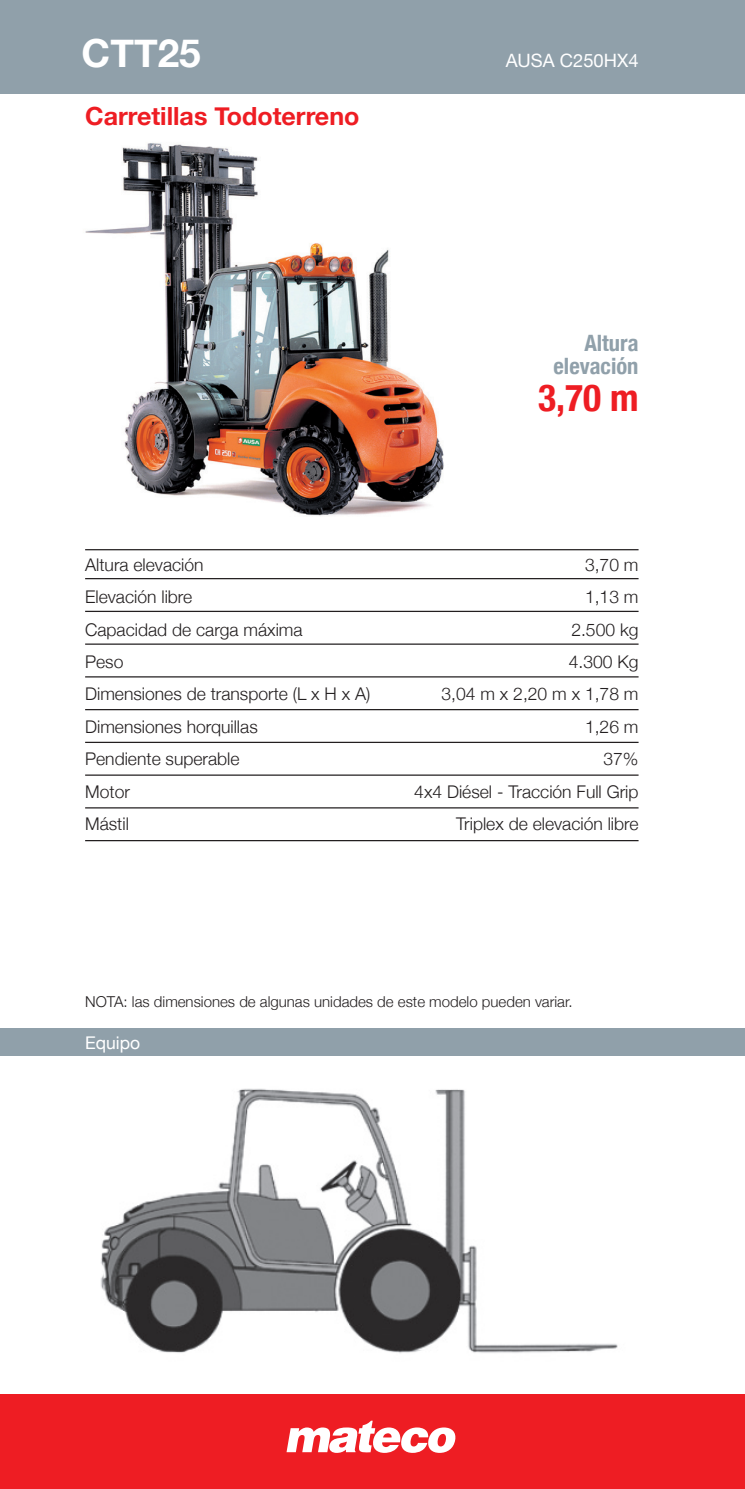
<style>
.page{position:relative;width:745px;height:1489px;background:#fff}
.page>*{position:absolute;margin:0;border:0;box-sizing:border-box;transform-origin:0 0}
.t1{font:700 38.75px "Helvetica Neue";color:#fff}
.t2{font:700 condensed 37.5px "Helvetica Neue";color:#ee1d23}
.t3{font:700 25px "Helvetica Neue";color:#ee1d23}
.t4{font:700 condensed 22.5px/22.5px "Helvetica Neue";color:#90a0aa;text-align:right}
.t5{font:18.25px "Helvetica Neue";color:#fff}
.t6{font:300 17.5px/32.5px "Helvetica Neue";color:#231f20}
.t7{font:17.5px "Helvetica Neue";color:#fff}
.t8{font:300 15px "Helvetica Neue";color:#231f20}
</style>
<div class="page">
<div style="left:0;top:1394px;width:744px;height:94px;background:#ee1d23"></div>
<hr style="left:744px;top:1394px;width:1px;height:94px;background:#ee1d23">
<svg style="left:286px;top:1420px;width:170px;height:32px"></svg>
<div style="left:0;top:0;width:744px;height:93px;background:#90a0aa"></div>
<hr style="left:85px;top:578px;width:553px;height:1px;background:#231f20">
<hr style="left:85px;top:549px;width:553px;height:1px;background:#231f20">
<hr style="left:85px;top:610px;width:553px;height:2px;background:#231f20">
<hr style="left:85px;top:643px;width:553px;height:1px;background:#231f20">
<hr style="left:85px;top:676px;width:553px;height:1px;background:#231f20">
<hr style="left:85px;top:709px;width:553px;height:1px;background:#231f20">
<hr style="left:85px;top:741px;width:553px;height:2px;background:#231f20">
<hr style="left:85px;top:774px;width:553px;height:1px;background:#231f20">
<hr style="left:85px;top:807px;width:553px;height:1px;background:#231f20">
<hr style="left:85px;top:840px;width:553px;height:1px;background:#231f20">
<img style="left:85px;top:143px;width:359px;height:373px">
<img style="left:101px;top:1088px;width:517px;height:265px">
<div style="left:0;top:1028px;width:744px;height:28px;background:#90a0aa"></div>
<h1 class="t1" style="left:81px;top:29px;width:121px">CTT25</h1>
<h3 class="t3" style="left:85px;top:101px;width:276px">Carretillas Todoterreno</h3>
<p class="t5" style="left:505px;top:49px;width:134px">AUSA C250HX4</p>
<p class="t4" style="left:553px;top:331px;width:86px">Altura elevación</p>
<h2 class="t2" style="left:537px;top:375px;width:102px">3,70 m</h2>
<p class="t6" style="left:85px;top:548px;width:286px">Altura elevación<br>Elevación libre<br>Capacidad de carga máxima<br>Peso<br>Dimensiones de transporte (L x H x A)<br>Dimensiones horquillas<br>Pendiente superable<br>Motor<br>Mástil</p>
<p class="t6" style="left:414px;top:548px;width:226px;text-align:right">3,70 m<br>1,13 m<br>2.500 kg<br>4.300 Kg<br>3,04 m x 2,20 m x 1,78 m<br>1,26 m<br>37%<br>4x4 Diésel - Tracción Full Grip<br>Triplex de elevación libre</p>
<p class="t8" style="left:85px;top:992px;width:488px">NOTA: las dimensiones de algunas unidades de este modelo pueden variar.</p>
<p class="t7" style="left:85px;top:1031px;width:57px">EQUIPO</p>
</div>
